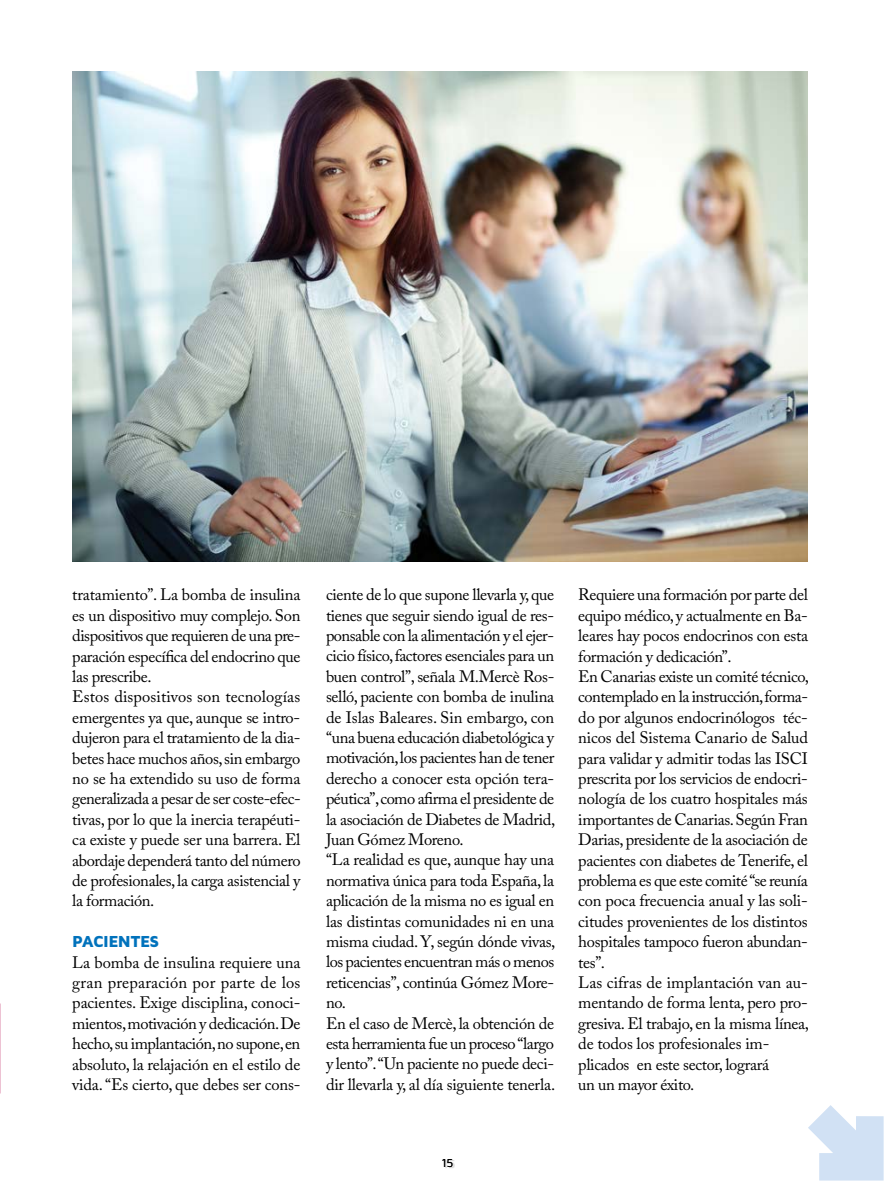
<style>
.page{position:relative;width:893px;height:1191px;background:#fff}
.page>*{position:absolute;margin:0;border:0;box-sizing:border-box;transform-origin:0 0}
.t1{font:16.5px/20.4px "Adobe Caslon Pro";letter-spacing:-.025em;color:#000}
.t2{font:900 16.5px "Maven Pro";letter-spacing:-.03em;color:#0072bc}
.t3{font:12px "Maven Pro";color:#000}
</style>
<div class="page">
<div style="left:444px;top:1160px;width:11px;height:8px;background:#000;opacity:.1"></div>
<svg style="left:808px;top:1105px;width:76px;height:75px"></svg>
<img style="left:72px;top:71px;width:736px;height:491px">
<p class="t1" style="left:72px;top:584px;width:230px">tratamiento”. La bomba de insulina es un dispositivo muy complejo. Son dispositivos que requieren de una pre&shy;paración específica del endocrino que las prescribe.<br>Estos dispositivos son tecnologías emergentes ya que, aunque se intro&shy;dujeron para el tratamiento de la dia&shy;betes hace muchos años, sin embargo no se ha extendido su uso de forma generalizada a pesar de ser coste-efec&shy;tivas, por lo que la inercia terapéuti&shy;ca existe y puede ser una barrera. El abordaje dependerá tanto del número de profesionales, la carga asistencial y la formación.</p>
<p class="t2" style="left:72px;top:931px;width:89px">PACIENTES</p>
<p class="t1" style="left:72px;top:951px;width:230px;text-align:justify">La bomba de insulina requiere una gran preparación por parte de los pacientes. Exige disciplina, conoci&shy;mientos, motivación y dedicación. De hecho, su implantación, no supone, en absoluto, la relajación en el estilo de vida. “Es cierto, que debes ser cons-</p>
<p class="t1" style="left:326px;top:584px;width:231px">ciente de lo que supone llevarla y, que tienes que seguir siendo igual de res&shy;ponsable con la alimentación y el ejer&shy;cicio físico, factores esenciales para un buen control”, señala M.Mercè Ros&shy;selló, paciente con bomba de inulina de Islas Baleares. Sin embargo, con “una buena educación diabetológica y motivación, los pacientes han de tener derecho a conocer esta opción tera&shy;péutica”, como afirma el presidente de la asociación de Diabetes de Madrid, Juan Gómez Moreno.<br>“La realidad es que, aunque hay una normativa única para toda España, la aplicación de la misma no es igual en las distintas comunidades ni en una misma ciudad. Y, según dónde vivas, los pacientes encuentran más o menos reticencias”, continúa Gómez More&shy;no.<br>En el caso de Mercè, la obtención de esta herramienta fue un proceso “largo y lento”. “Un paciente no puede deci&shy;dir llevarla y, al día siguiente tenerla.</p>
<p class="t1" style="left:578px;top:584px;width:232px">Requiere una formación por parte del equipo médico, y actualmente en Ba&shy;leares hay pocos endocrinos con esta formación y dedicación”.<br>En Canarias existe un comité técnico, contemplado en la instrucción, forma&shy;do por algunos endocrinólogos téc&shy;nicos del Sistema Canario de Salud para validar y admitir todas las ISCI prescrita por los servicios de endocri&shy;nología de los cuatro hospitales más importantes de Canarias. Según Fran Darias, presidente de la asociación de pacientes con diabetes de Tenerife, el problema es que este comité “se reunía con poca frecuencia anual y las soli&shy;citudes provenientes de los distintos hospitales tampoco fueron abundan&shy;tes”.<br>Las cifras de implantación van au&shy;mentando de forma lenta, pero pro&shy;gresiva. El trabajo, en la misma línea, de todos los profesionales im&shy;plicados en este sector, logrará<br>un un mayor éxito.</p>
<p class="t3" style="left:441px;top:1155px;width:14px">15</p>
</div>
